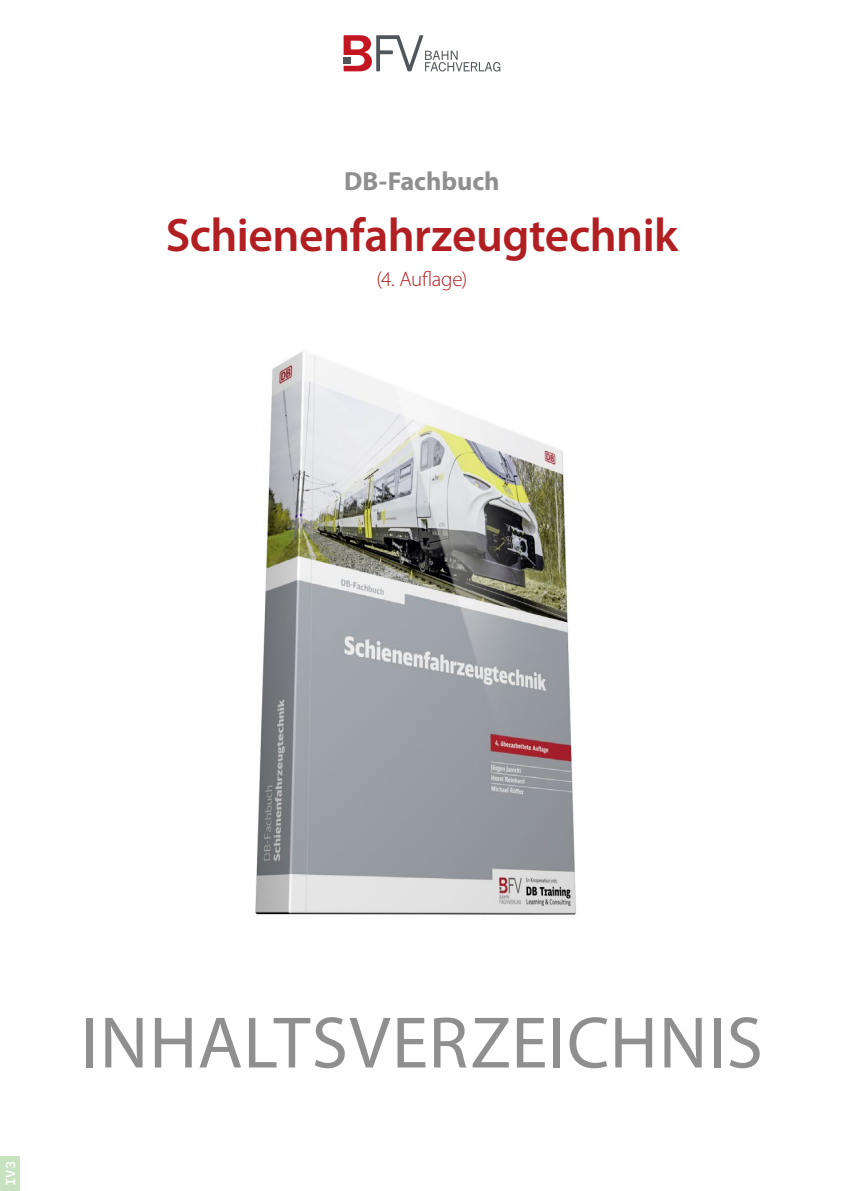
<style>
.page{position:relative;width:844px;height:1191px;background:#fff}
.page>*{position:absolute;margin:0;border:0;box-sizing:border-box;transform-origin:0 0}
.t1{font:73.5px "Myriad Pro";letter-spacing:.015em;color:#8f8f8f}
.t2{font:600 47.25px "Myriad Pro";letter-spacing:-.01em;color:#b21f23}
.t3{font:700 26.25px "Myriad Pro";color:#8f8f8f}
.t4{font:300 21px "Myriad Pro";letter-spacing:-.01em;color:#b21f23}
.t5{font:600 14px "Source Code Pro";color:#fff}
</style>
<div class="page">
<img style="left:255px;top:351px;width:321px;height:564px">
<svg style="left:343px;top:35px;width:157px;height:37px"></svg>
<div style="left:0;top:1156px;width:20px;height:35px;background:#c7e2bf"></div>
<p class="t3" style="left:344px;top:164px;width:157px">DB-Fachbuch</p>
<p class="t2" style="left:166px;top:205px;width:514px">Schienenfahrzeugtechnik</p>
<p class="t4" style="left:376px;top:267px;width:92px">(4. Auflage)</p>
<p class="t5" style="left:2px;top:1186px;width:27px;rotate:-90deg">IV3</p>
<h1 class="t1" style="left:81px;top:997px;width:683px">INHALTSVERZEICHNIS</h1>
</div>
